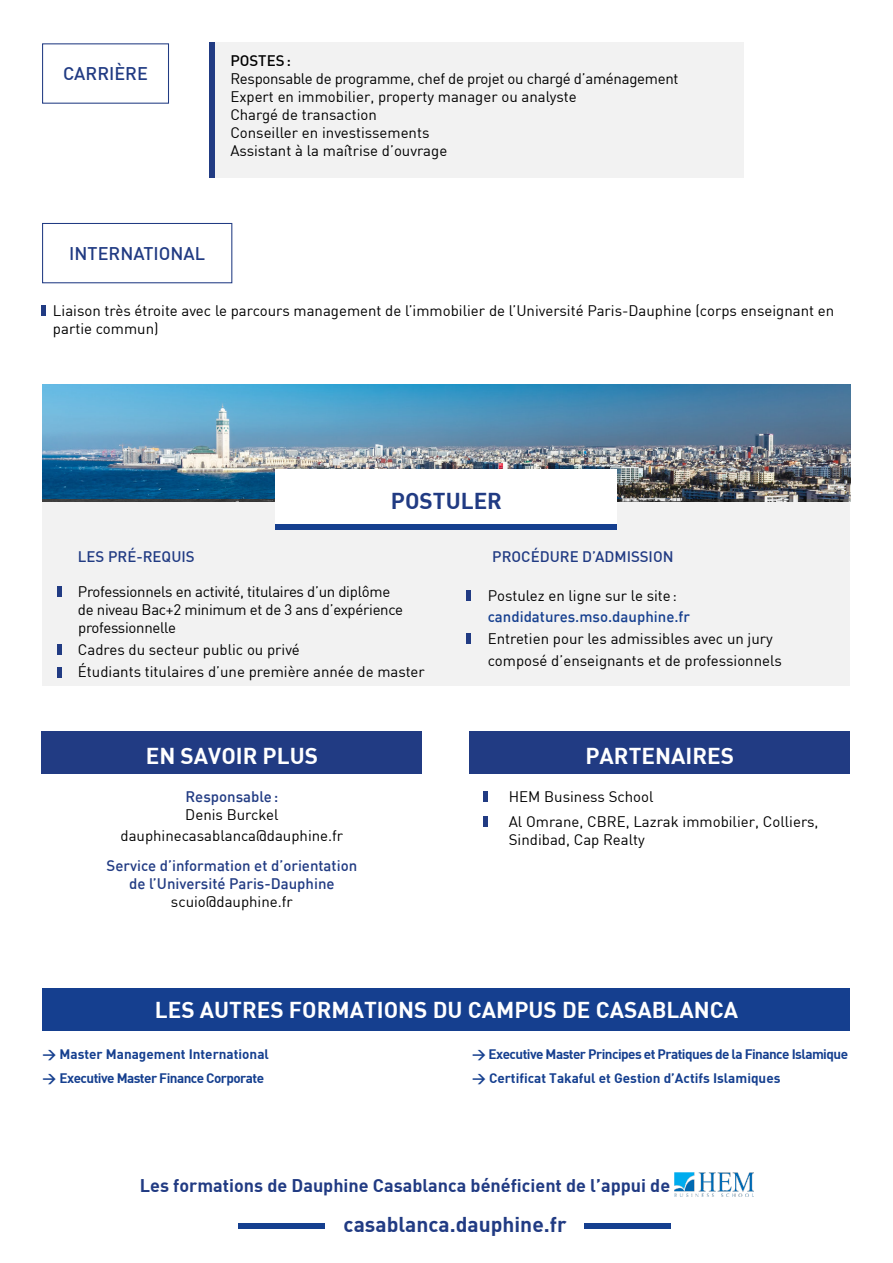
<style>
.page{position:relative;width:893px;height:1263px;background:#fff}
.page>*{position:absolute;margin:0;border:0;box-sizing:border-box;transform-origin:0 0}
.t1{font:22.5px "DIN Bold";color:#fff}
.t2{font:22.5px "DIN Bold";color:#213b83}
.t3{font:21px "DIN Bold";color:#213b83}
.t4{font:18px "DIN Bold";color:#213b83}
.t5{font:500 18px "DIN";color:#213b83}
.t6{font:15px/18px "DIN";color:#000}
.t7{font:15px/18px "DIN";letter-spacing:-.02em;color:#000}
.t8{font:500 15px/18px "DIN";color:#213b83;text-align:center}
.t9{font:500 15px/21px "DIN";color:#153f8f}
.t10{font:13.5px "DIN Bold";letter-spacing:-.04em;color:#153f8f}
.t11{font:13.5px "DIN Bold";color:#153f8f}
.s1{font-weight:500}
.s2{font-weight:400;color:#000}
</style>
<div class="page">
<div style="left:42px;top:223px;width:190px;height:60px;border:1px solid #213b83"></div>
<hr style="left:41px;top:305px;width:4px;height:11px;background:#213b83">
<div style="left:42px;top:43px;width:127px;height:61px;border:1px solid #213b83"></div>
<div style="left:209px;top:43px;width:535px;height:135px;background:#f2f2f2"></div>
<div style="left:209px;top:43px;width:5px;height:135px;background:#213b83"></div>
<div style="left:43px;top:499px;width:807px;height:187px;background:#f2f2f2"></div>
<img style="left:43px;top:384px;width:807px;height:117px">
<div style="left:276px;top:469px;width:341px;height:57px;background:#fff"></div>
<div style="left:276px;top:524px;width:341px;height:6px;background:#153f8f"></div>
<hr style="left:57px;top:586px;width:4px;height:11px;background:#213b83">
<hr style="left:57px;top:644px;width:4px;height:11px;background:#213b83">
<hr style="left:57px;top:667px;width:4px;height:10px;background:#213b83">
<hr style="left:467px;top:590px;width:4px;height:11px;background:#213b83">
<hr style="left:467px;top:633px;width:4px;height:11px;background:#213b83">
<div style="left:42px;top:732px;width:380px;height:42px;background:#213b83"></div>
<div style="left:470px;top:732px;width:380px;height:42px;background:#213b83"></div>
<hr style="left:483px;top:791px;width:4px;height:11px;background:#213b83">
<hr style="left:483px;top:816px;width:4px;height:11px;background:#213b83">
<div style="left:43px;top:988px;width:807px;height:43px;background:#153f8f"></div>
<div style="left:239px;top:1223px;width:86px;height:5px;background:#153f8f"></div>
<div style="left:585px;top:1223px;width:86px;height:5px;background:#153f8f"></div>
<img style="left:674px;top:1172px;width:79px;height:25px">
<p class="t5" style="left:63px;top:62px;width:86px">CARRIÈRE</p>
<p class="t7" style="left:230px;top:51px;width:450px"><span class="s1">POSTES:<br></span>Responsable de programme, chef de projet ou chargé d’aménagement</p>
<p class="t6" style="left:230px;top:87px;width:348px">Expert en immobilier, property manager ou analyste</p>
<p class="t6" style="left:230px;top:105px;width:148px">Chargé de transaction</p>
<p class="t6" style="left:230px;top:123px;width:218px">Conseiller en investissements<br>Assistant à la maîtrise d’ouvrage</p>
<p class="t5" style="left:69px;top:241px;width:137px">INTERNATIONAL</p>
<p class="t6" style="left:53px;top:301px;width:783px">Liaison très étroite avec le parcours management de l’immobilier de l’Université Paris-Dauphine (corps enseignant en partie commun)</p>
<p class="t2" style="left:391px;top:486px;width:113px">POSTULER</p>
<p class="t8" style="left:78px;top:547px;width:118px">LES PRÉ-REQUIS</p>
<p class="t7" style="left:78px;top:582px;width:327px">Professionnels en activité, titulaires d’un diplôme de niveau Bac+2 minimum et de 3 ans d’expérience</p>
<p class="t7" style="left:78px;top:618px;width:99px">professionnelle</p>
<p class="t6" style="left:78px;top:640px;width:223px">Cadres du secteur public ou privé</p>
<p class="t6" style="left:78px;top:663px;width:348px">Étudiants titulaires d’une première année de master</p>
<p class="t1" style="left:146px;top:741px;width:174px">EN SAVOIR PLUS</p>
<p class="t8" style="left:185px;top:787px;width:94px">Responsable:</p>
<p class="t6" style="left:121px;top:804px;width:224px;line-height:21px;text-align:center">Denis Burckel dauphinecasablanca@dauphine.fr</p>
<p class="t8" style="left:107px;top:856px;width:252px">Service d’information et d’orientation de l’Université Paris-Dauphine</p>
<p class="t6" style="left:171px;top:892px;width:124px">scuio@dauphine.fr</p>
<p class="t8" style="left:492px;top:547px;width:183px">PROCÉDURE D’ADMISSION</p>
<p class="t9" style="left:488px;top:584px;width:204px"><span class="s2">Postulez en ligne sur le site: </span>candidatures.mso.dauphine.fr</p>
<p class="t6" style="left:488px;top:629px;width:287px">Entretien pour les admissibles avec un jury</p>
<p class="t6" style="left:488px;top:652px;width:296px">composé d’enseignants et de professionnels</p>
<p class="t1" style="left:585px;top:741px;width:150px">PARTENAIRES</p>
<p class="t6" style="left:509px;top:787px;width:146px">HEM Business School</p>
<p class="t6" style="left:509px;top:812px;width:311px">Al Omrane, CBRE, Lazrak immobilier, Colliers,<br>Sindibad, Cap Realty</p>
<p class="t1" style="left:155px;top:995px;width:585px">LES AUTRES FORMATIONS DU CAMPUS DE CASABLANCA</p>
<p class="t11" style="left:43px;top:1045px;width:228px">&gt; Master Management International</p>
<p class="t10" style="left:43px;top:1070px;width:223px">&gt; Executive Master Finance Corporate</p>
<p class="t10" style="left:472px;top:1045px;width:378px">&gt; Executive Master Principes et Pratiques de la Finance Islamique</p>
<p class="t11" style="left:472px;top:1070px;width:310px">&gt; Certificat Takaful et Gestion d’Actifs Islamiques</p>
<p class="t4" style="left:140px;top:1173px;width:532px">Les formations de Dauphine Casablanca bénéficient de l’appui de</p>
<p class="t3" style="left:344px;top:1210px;width:224px">casablanca.dauphine.fr</p>
</div>
